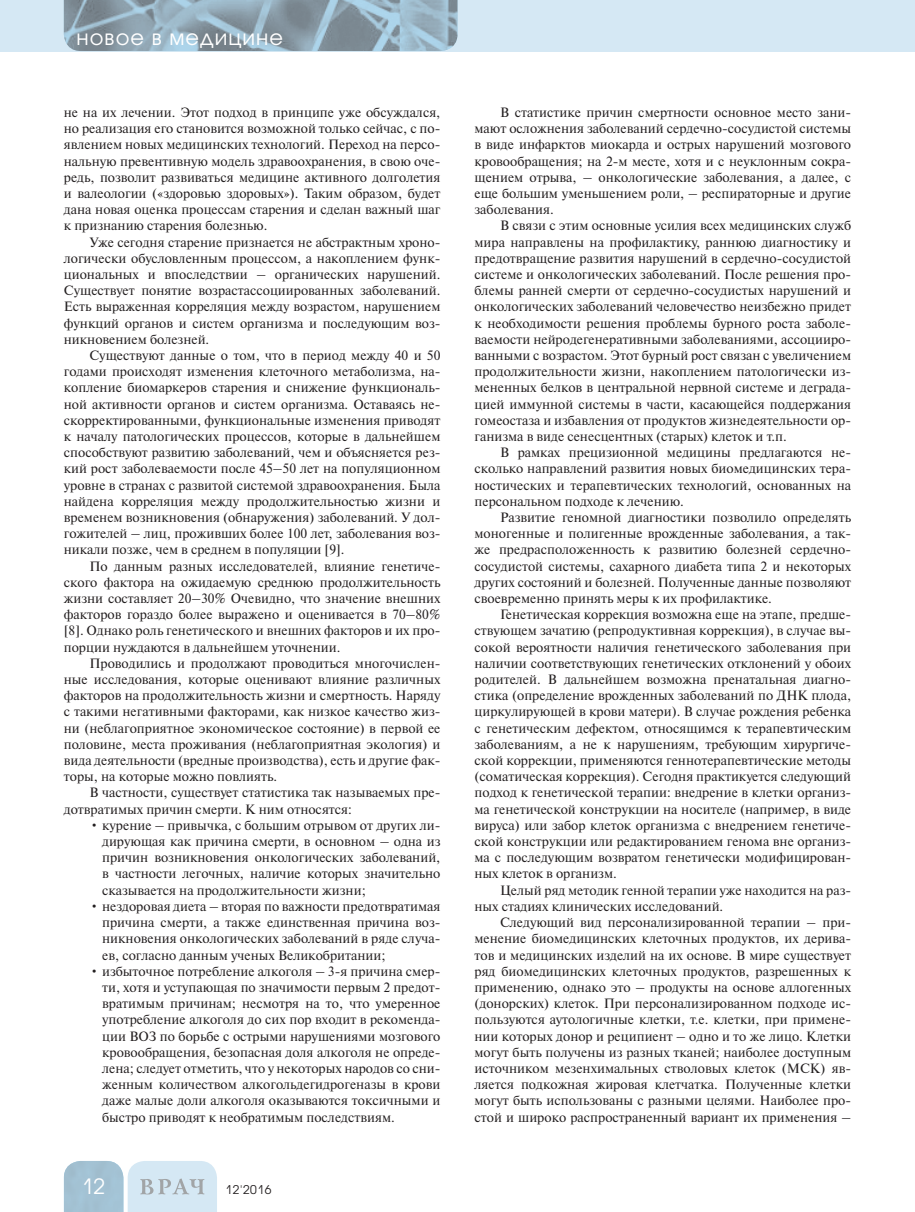
<style>
.page{position:relative;width:915px;height:1212px;background:#fff}
.page>*{position:absolute;margin:0;border:0;box-sizing:border-box;transform-origin:0 0}
.t1{font:21px "Avant Garde Gothic C";letter-spacing:.05em;color:#fff}
.t2{font:13.5px/16.2px "Newton C";color:#231f20;text-align:justify}
.t3{font:12px "Avant Garde Gothic C";letter-spacing:.05em;color:#231f20}
</style>
<div class="page">
<div style="left:0;top:0;width:914px;height:51px;background:#d5e8f4"></div>
<svg style="left:64px;top:1161px;width:153px;height:51px;background:#c1d7e4"></svg>
<img style="left:64px;top:0;width:393px;height:51px">
<h1 class="t1" style="left:77px;top:27px;width:208px">новое в медицине</h1>
<p class="t2" style="left:64px;top:106px;width:378px">не на их лечении. Этот подход в принципе уже обсуждался, но реализация его становится возможной только сейчас, с по&shy;явлением новых медицинских технологий. Переход на персо&shy;нальную превентивную модель здравоохранения, в свою оче&shy;редь, позволит развиваться медицине активного долголетия и валеологии («здоровью здоровых»). Таким образом, будет дана новая оценка процессам старения и сделан важный шаг к признанию старения болезнью.</p>
<p class="t2" style="left:64px;top:235px;width:378px;text-indent:26px">Уже сегодня старение признается не абстрактным хроно&shy;логически обусловленным процессом, а накоплением функ&shy;циональных и впоследствии – органических нарушений.<br>Существует понятие возрастассоциированных заболеваний.<br>Есть выраженная корреляция между возрастом, нарушением функций органов и систем организма и последующим воз&shy;никновением болезней.</p>
<p class="t2" style="left:64px;top:349px;width:378px;text-indent:26px">Существуют данные о том, что в период между 40 и 50 годами происходят изменения клеточного метаболизма, на&shy;копление биомаркеров старения и снижение функциональ&shy;ной активности органов и систем организма. Оставаясь не&shy;скорректированными, функциональные изменения приводят к началу патологических процессов, которые в дальнейшем способствуют развитию заболеваний, чем и объясняется рез&shy;кий рост заболеваемости после 45–50 лет на популяционном уровне в странах с развитой системой здравоохранения. Была найдена корреляция между продолжительностью жизни и временем возникновения (обнаружения) заболеваний. У дол&shy;гожителей – лиц, проживших более 100 лет, заболевания воз&shy;никали позже, чем в среднем в популяции [9].</p>
<p class="t2" style="left:64px;top:559px;width:378px;text-indent:26px">По данным разных исследователей, влияние генетиче&shy;ского фактора на ожидаемую среднюю продолжительность жизни составляет 20–30% Очевидно, что значение внешних факторов гораздо более выражено и оценивается в 70–80% [8]. Однако роль генетического и внешних факторов и их про&shy;порции нуждаются в дальнейшем уточнении.</p>
<p class="t2" style="left:64px;top:656px;width:378px;text-indent:26px">Проводились и продолжают проводиться многочислен&shy;ные исследования, которые оценивают влияние различных факторов на продолжительность жизни и смертность. Наряду с такими негативными факторами, как низкое качество жиз&shy;ни (неблагоприятное экономическое состояние) в первой ее половине, места проживания (неблагоприятная экология) и вида деятельности (вредные производства), есть и другие фак&shy;торы, на которые можно повлиять.</p>
<p class="t2" style="left:64px;top:786px;width:378px;text-indent:26px">В частности, существует статистика так называемых пре&shy;дотвратимых причин смерти. К ним относятся:</p>
<p class="t2" style="left:102px;top:818px;width:340px;text-indent:-13px">• курение – привычка, с большим отрывом от других ли&shy;дирующая как причина смерти, в основном – одна из причин возникновения онкологических заболеваний, в частности легочных, наличие которых значительно сказывается на продолжительности жизни;</p>
<p class="t2" style="left:102px;top:899px;width:340px;text-indent:-13px">• нездоровая диета – вторая по важности предотвратимая причина смерти, а также единственная причина воз&shy;никновения онкологических заболеваний в ряде случа&shy;ев, согласно данным ученых Великобритании;</p>
<p class="t2" style="left:102px;top:964px;width:340px;text-indent:-13px">• избыточное потребление алкоголя – 3-я причина смер&shy;ти, хотя и уступающая по значимости первым 2 предот&shy;вратимым причинам; несмотря на то, что умеренное употребление алкоголя до сих пор входит в рекоменда&shy;ции ВОЗ по борьбе с острыми нарушениями мозгового кровообращения, безопасная доля алкоголя не опреде&shy;лена; следует отметить, что у некоторых народов со сни&shy;женным количеством алкогольдегидрогеназы в крови даже малые доли алкоголя оказываются токсичными и быстро приводят к необратимым последствиям.</p>
<h1 class="t1" style="left:82px;top:1177px;width:25px">12</h1>
<p class="t3" style="left:225px;top:1184px;width:47px">12'2016</p>
<p class="t2" style="left:474px;top:106px;width:378px;text-indent:26px">В статистике причин смертности основное место зани&shy;мают осложнения заболеваний сердечно-сосудистой системы в виде инфарктов миокарда и острых нарушений мозгового кровообращения; на 2-м месте, хотя и с неуклонным сокра&shy;щением отрыва, – онкологические заболевания, а далее, с еще большим уменьшением роли, – респираторные и другие заболевания.</p>
<p class="t2" style="left:474px;top:219px;width:378px;text-indent:26px">В связи с этим основные усилия всех медицинских служб мира направлены на профилактику, раннюю диагностику и предотвращение развития нарушений в сердечно-сосудистой системе и онкологических заболеваний. После решения про&shy;блемы ранней смерти от сердечно-сосудистых нарушений и онкологических заболеваний человечество неизбежно придет к необходимости решения проблемы бурного роста заболе&shy;ваемости нейродегенеративными заболеваниями, ассоцииро&shy;ванными с возрастом. Этот бурный рост связан с увеличением продолжительности жизни, накоплением патологически из&shy;мененных белков в центральной нервной системе и деграда&shy;цией иммунной системы в части, касающейся поддержания гомеостаза и избавления от продуктов жизнедеятельности ор&shy;ганизма в виде сенесцентных (старых) клеток и т.п.</p>
<p class="t2" style="left:474px;top:446px;width:378px;text-indent:26px">В рамках прецизионной медицины предлагаются не&shy;сколько направлений развития новых биомедицинских тера&shy;ностических и терапевтических технологий, основанных на персональном подходе к лечению.</p>
<p class="t2" style="left:474px;top:511px;width:378px;text-indent:26px">Развитие геномной диагностики позволило определять моногенные и полигенные врожденные заболевания, а так&shy;же предрасположенность к развитию болезней сердечно&shy;сосудистой системы, сахарного диабета типа 2 и некоторых других состояний и болезней. Полученные данные позволяют своевременно принять меры к их профилактике.</p>
<p class="t2" style="left:474px;top:608px;width:378px;text-indent:26px">Генетическая коррекция возможна еще на этапе, предше&shy;ствующем зачатию (репродуктивная коррекция), в случае вы&shy;сокой вероятности наличия генетического заболевания при наличии соответствующих генетических отклонений у обоих родителей. В дальнейшем возможна пренатальная диагно&shy;стика (определение врожденных заболеваний по ДНК плода, циркулирующей в крови матери). В случае рождения ребенка с генетическим дефектом, относящимся к терапевтическим заболеваниям, а не к нарушениям, требующим хирургиче&shy;ской коррекции, применяются геннотерапевтические методы (соматическая коррекция). Сегодня практикуется следующий подход к генетической терапии: внедрение в клетки организ&shy;ма генетической конструкции на носителе (например, в виде вируса) или забор клеток организма с внедрением генетиче&shy;ской конструкции или редактированием генома вне организ&shy;ма с последующим возвратом генетически модифицирован&shy;ных клеток в организм.</p>
<p class="t2" style="left:474px;top:883px;width:378px;text-indent:26px">Целый ряд методик генной терапии уже находится на раз&shy;ных стадиях клинических исследований.</p>
<p class="t2" style="left:474px;top:916px;width:378px;text-indent:26px">Следующий вид персонализированной терапии – при&shy;менение биомедицинских клеточных продуктов, их дерива&shy;тов и медицинских изделий на их основе. В мире существует ряд биомедицинских клеточных продуктов, разрешенных к применению, однако это – продукты на основе аллогенных (донорских) клеток. При персонализированном подходе ис&shy;пользуются аутологичные клетки, т.е. клетки, при примене&shy;нии которых донор и реципиент – одно и то же лицо. Клетки могут быть получены из разных тканей; наиболее доступным источником мезенхимальных стволовых клеток (МСК) яв&shy;ляется подкожная жировая клетчатка. Полученные клетки могут быть использованы с разными целями. Наиболее про&shy;стой и широко распространенный вариант их применения –</p>
</div>
